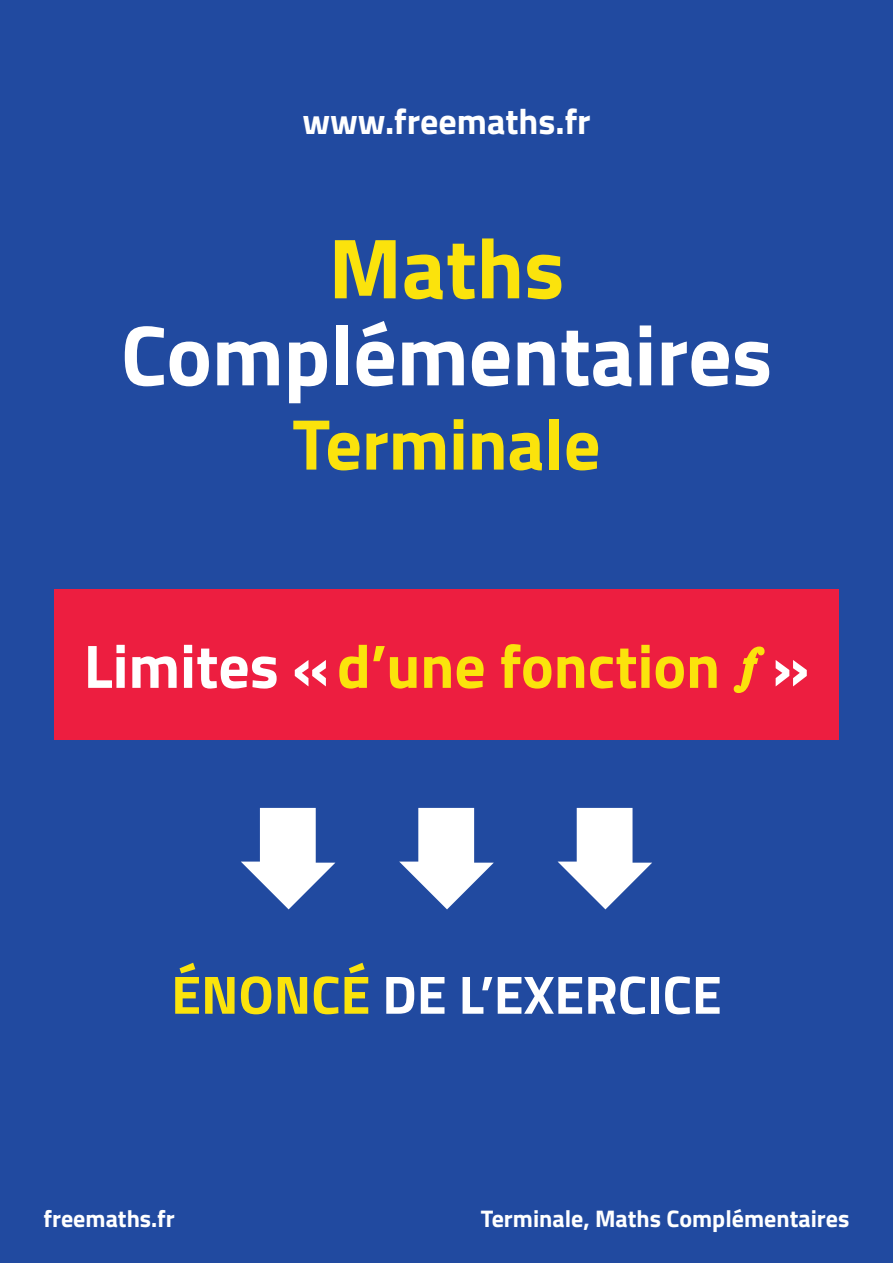
<style>
.page{position:relative;width:893px;height:1263px;background:#214aa0}
.page>*{position:absolute;margin:0;border:0;box-sizing:border-box;transform-origin:0 0}
.t1{font:700 85.5px "Titillium";color:#fff}
.t2{font:700 85.5px "Titillium";color:#fbe30c}
.t3{font:700 72px "Titillium";color:#fbe30c}
.t4{font:700 61.5px "Titillium";color:#fbe30c}
.t5{font:700 54px "Titillium";color:#fff}
.t6{font:700 36px "Titillium";color:#fff}
.t7{font:700 24px "Titillium";color:#fff}
.s1{color:#fff}
.s2{color:#fbe30c}
</style>
<div class="page">
<svg style="left:241px;top:808px;width:94px;height:101px"></svg>
<svg style="left:399px;top:808px;width:95px;height:101px"></svg>
<svg style="left:558px;top:808px;width:94px;height:101px"></svg>
<div style="left:54px;top:589px;width:785px;height:151px;background:#ed1e40"></div>
<svg style="left:733px;top:646px;width:32px;height:47px"></svg>
<h3 class="t6" style="left:302px;top:94px;width:290px">www.freemaths.fr</h3>
<h1 class="t2" style="left:329px;top:203px;width:237px">Maths</h1>
<h1 class="t1" style="left:121px;top:290px;width:653px">Complémentaires</h1>
<h2 class="t3" style="left:292px;top:389px;width:310px">Terminale</h2>
<p class="t4" style="left:84px;top:619px;width:727px"><span class="s1">Limites «</span>d’une fonction <span class="s1">»</span></p>
<h3 class="t5" style="left:171px;top:953px;width:552px"><span class="s2">ÉNONCÉ</span> DE L’EXERCICE</h3>
<p class="t7" style="left:44px;top:1200px;width:133px">freemaths.fr</p>
<p class="t7" style="left:481px;top:1200px;width:370px">Terminale, Maths Complémentaires</p>
</div>
